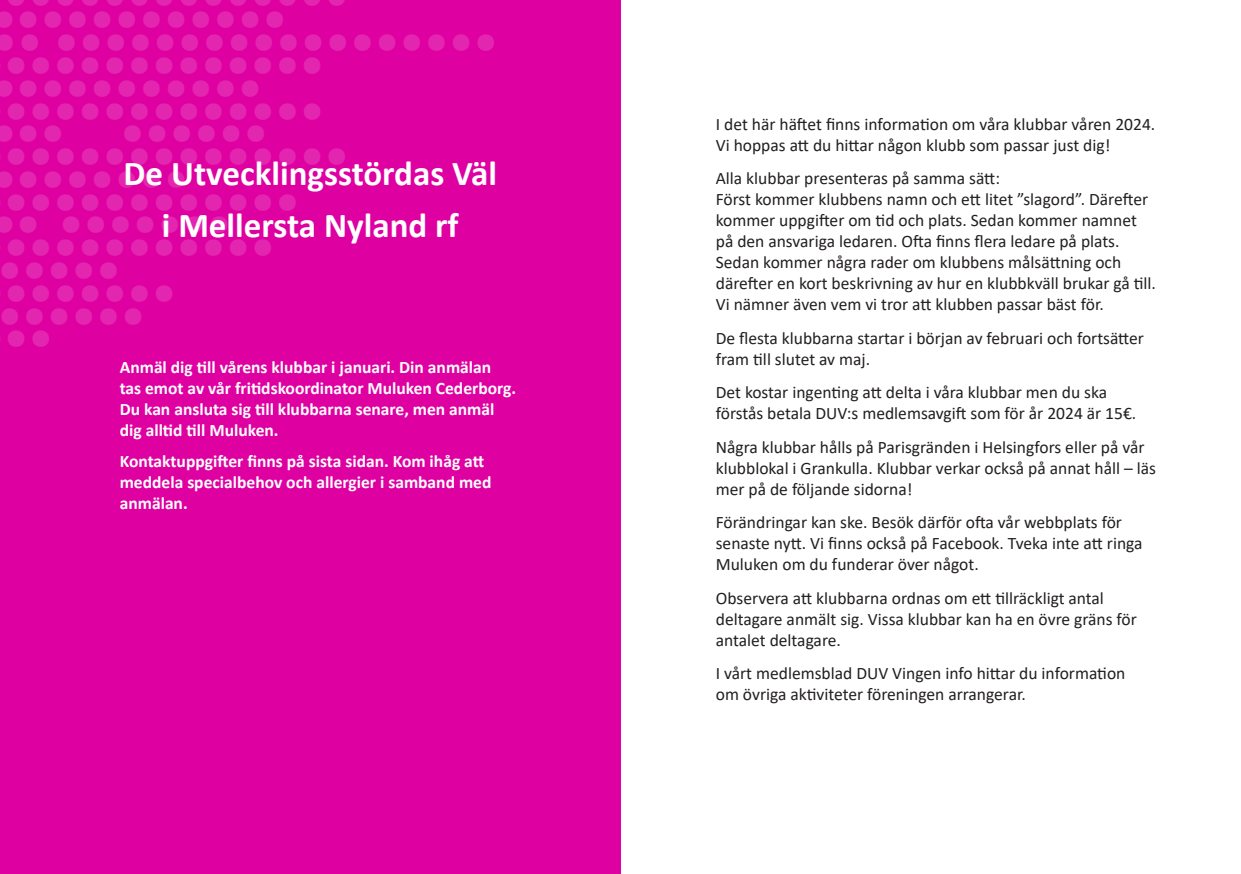
<style>
.page{position:relative;width:1241px;height:874px;background:#fff}
.page>*{position:absolute;margin:0;border:0;box-sizing:border-box;transform-origin:0 0}
.t1{font:700 35px "Calibri";color:#fff}
.brödtext{font:17.5px/21px "Calibri";color:#231f20}
.brödtext-2{font:700 17.5px/21px "Calibri";color:#fff}
</style>
<div class="page">
<div style="left:0;top:0;width:620px;height:873px;background:#df00a2"></div>
<p class="t1" style="left:123px;top:149px;width:375px">De Utvecklingsstördas Väl</p>
<p class="t1" style="left:162px;top:201px;width:298px">i Mellersta Nyland rf</p>
<p class="brödtext-2" style="left:120px;top:356px;width:398px">Anmäl dig till vårens klubbar i januari. Din anmälan tas emot av vår fritidskoordinator Muluken Cederborg.<br>Du kan ansluta sig till klubbarna senare, men anmäl dig alltid till Muluken.</p>
<p class="brödtext-2" style="left:120px;top:450px;width:373px">Kontaktuppgifter finns på sista sidan. Kom ihåg att meddela specialbehov och allergier i samband med anmälan.</p>
<p class="brödtext" style="left:715px;top:113px;width:441px">I det här häftet finns information om våra klubbar våren 2024.<br>Vi hoppas att du hittar någon klubb som passar just dig!</p>
<p class="brödtext" style="left:715px;top:167px;width:441px">Alla klubbar presenteras på samma sätt:<br>Först kommer klubbens namn och ett litet ”slagord”. Därefter kommer uppgifter om tid och plats. Sedan kommer namnet på den ansvariga ledaren. Ofta finns flera ledare på plats.<br>Sedan kommer några rader om klubbens målsättning och därefter en kort beskrivning av hur en klubbkväll brukar gå till.<br>Vi nämner även vem vi tror att klubben passar bäst för.</p>
<p class="brödtext" style="left:715px;top:327px;width:429px">De flesta klubbarna startar i början av februari och fortsätter fram till slutet av maj.</p>
<p class="brödtext" style="left:715px;top:381px;width:422px">Det kostar ingenting att delta i våra klubbar men du ska förstås betala DUV:s medlemsavgift som för år 2024 är 15€.</p>
<p class="brödtext" style="left:715px;top:435px;width:442px">Några klubbar hålls på Parisgränden i Helsingfors eller på vår klubblokal i Grankulla. Klubbar verkar också på annat håll – läs mer på de följande sidorna!</p>
<p class="brödtext" style="left:715px;top:511px;width:428px">Förändringar kan ske. Besök därför ofta vår webbplats för senaste nytt. Vi finns också på Facebook. Tveka inte att ringa<br>Muluken om du funderar över något.</p>
<p class="brödtext" style="left:715px;top:586px;width:422px">Observera att klubbarna ordnas om ett tillräckligt antal deltagare anmält sig. Vissa klubbar kan ha en övre gräns för antalet deltagare.</p>
<p class="brödtext" style="left:715px;top:662px;width:411px">I vårt medlemsblad DUV Vingen info hittar du information om övriga aktiviteter föreningen arrangerar.</p>
</div>
